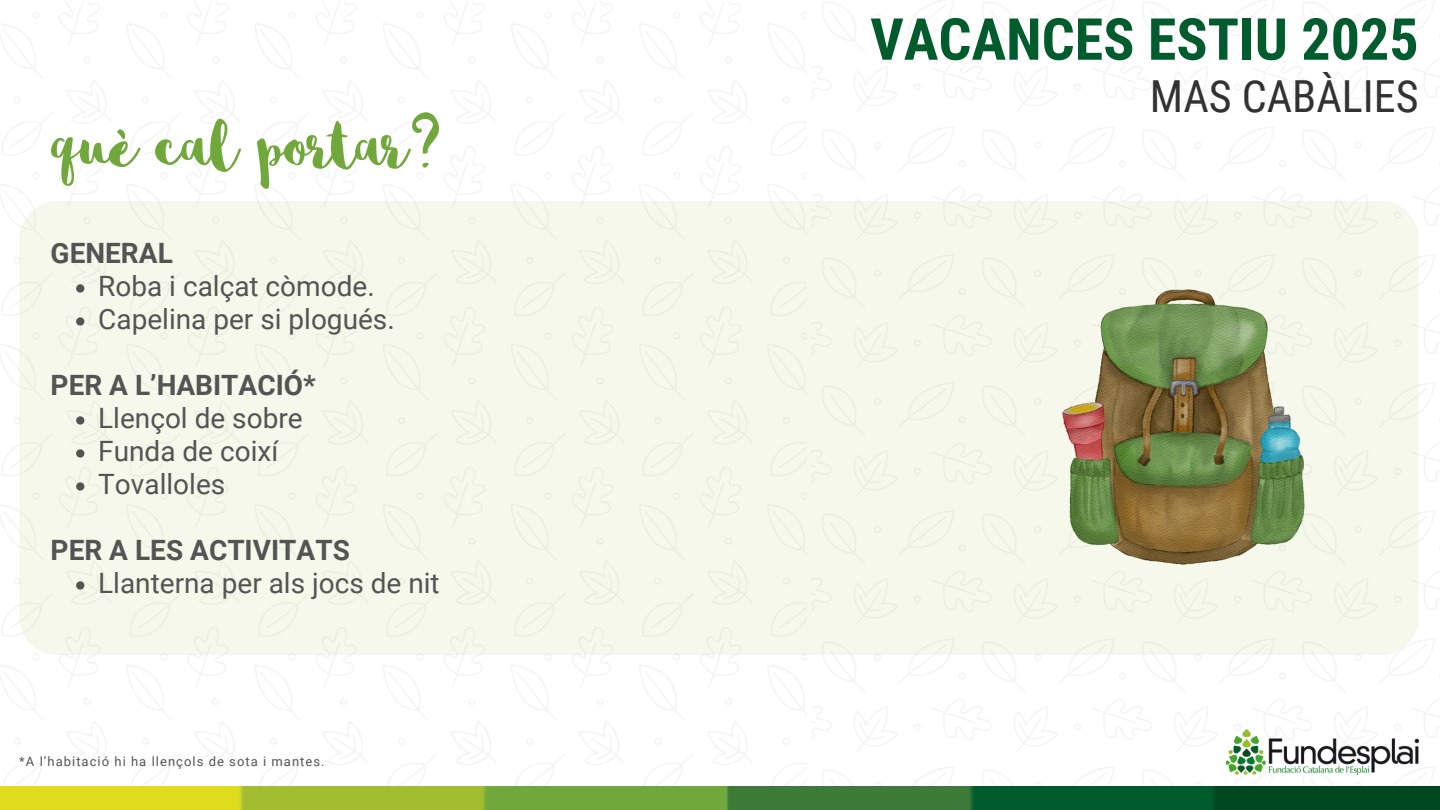
<style>
.page{position:relative;width:1440px;height:810px;background:#fff}
.page>*{position:absolute;margin:0;border:0;box-sizing:border-box;transform-origin:0 0}
.t1{font:95.9px "Sophia";letter-spacing:-.06em;color:#70a83b}
.t2{font:700 58px "Roboto Condensed";color:#005c2d}
.t3{font:44.2px "Roboto Condensed";color:#323232}
.t4{font:28px "Roboto";color:#545454}
.t5{font:700 28px "Roboto";color:#545454}
.t6{font:13px "Roboto";letter-spacing:.08em;color:#545454}
</style>
<div class="page">
<div style="left:19px;top:201px;width:1400px;height:454px;background:#f5f8ea"></div>
<img style="left:0;top:786px;width:1440px;height:24px">
<img style="left:1061px;top:290px;width:243px;height:274px">
<svg style="left:76px;top:284px;width:8px;height:9px"></svg>
<svg style="left:76px;top:317px;width:8px;height:9px"></svg>
<svg style="left:76px;top:416px;width:8px;height:9px"></svg>
<svg style="left:76px;top:449px;width:8px;height:9px"></svg>
<svg style="left:76px;top:482px;width:8px;height:9px"></svg>
<svg style="left:76px;top:581px;width:8px;height:9px"></svg>
<img style="left:1226px;top:729px;width:192px;height:46px">
<p class="t1" style="left:51px;top:81px;width:392px">què cal portar?</p>
<p class="t5" style="left:51px;top:237px;width:124px">GENERAL</p>
<p class="t4" style="left:98px;top:270px;width:278px">Roba i calçat còmode.</p>
<p class="t4" style="left:98px;top:303px;width:298px">Capelina per si plogués.</p>
<h1 class="t5" style="left:51px;top:369px;width:267px">PER A L’HABITACIÓ*</h1>
<p class="t4" style="left:98px;top:402px;width:206px">Llençol de sobre</p>
<h2 class="t4" style="left:98px;top:435px;width:182px">Funda de coixí</h2>
<h3 class="t4" style="left:98px;top:468px;width:129px">Tovalloles</h3>
<h4 class="t5" style="left:51px;top:534px;width:301px">PER A LES ACTIVITATS</h4>
<p class="t4" style="left:98px;top:567px;width:343px">Llanterna per als jocs de nit</p>
<h4 class="t6" style="left:19px;top:754px;width:307px">*A l’habitació hi ha llençols de sota i mantes.</h4>
<p class="t2" style="left:870px;top:6px;width:550px">VACANCES ESTIU 2025</p>
<p class="t3" style="left:1150px;top:71px;width:270px">MAS CABÀLIES</p>
</div>
